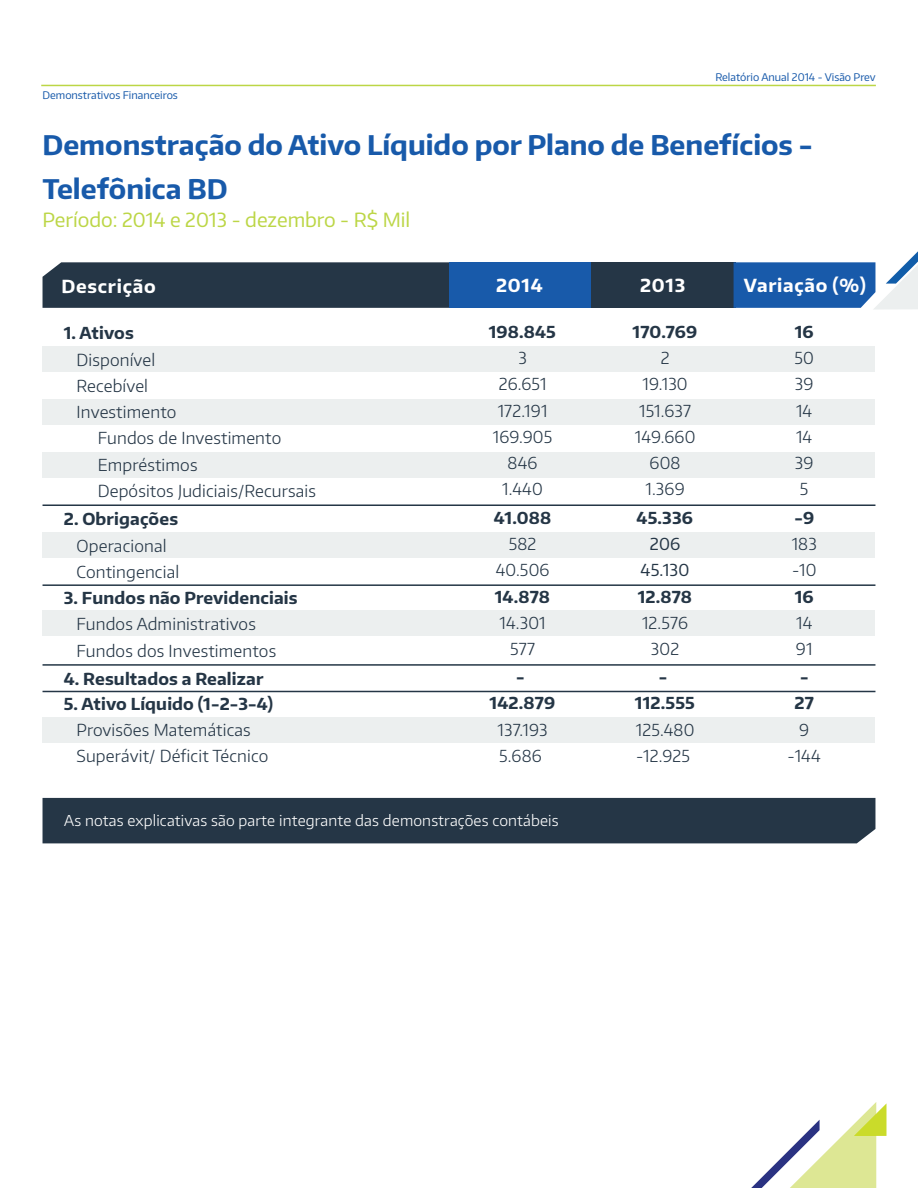
<style>
.page{position:relative;width:918px;height:1188px;background:#fff}
.page>*{position:absolute;margin:0;border:0;box-sizing:border-box;transform-origin:0 0}
.t1{font:700 27px/43.2px "Encode Sans Normal";color:#185aaa}
.t2{font:19.5px "Encode Sans Normal";color:#bcd646}
.t3{font:700 18px "Encode Sans Normal";letter-spacing:.04em;color:#fff}
.t4{font:300 16.5px/26.2px "Encode Sans Normal";letter-spacing:.01em;color:#253646}
.t5{font:700 16.5px "Encode Sans Normal";letter-spacing:.01em;color:#253646}
.t6{font:16.5px/26.2px "Encode Sans Normal";letter-spacing:.01em;color:#253646;text-align:center}
.t7{font:300 15px "Encode Sans Normal";letter-spacing:.01em;color:#fff}
.t8{font:10.5px "Encode Sans Normal";color:#185aaa}
</style>
<div class="page">
<svg style="left:751px;top:1102px;width:135px;height:86px"></svg>
<hr style="left:41px;top:85px;width:835px;height:1px;background:#bcd646">
<div style="left:43px;top:346px;width:832px;height:26px;background:#ecefef"></div>
<div style="left:43px;top:717px;width:832px;height:26px;background:#ecefef"></div>
<div style="left:43px;top:611px;width:832px;height:25px;background:#ecefef"></div>
<div style="left:43px;top:532px;width:832px;height:26px;background:#ecefef"></div>
<div style="left:43px;top:452px;width:832px;height:26px;background:#ecefef"></div>
<div style="left:43px;top:399px;width:832px;height:26px;background:#ecefef"></div>
<div style="left:591px;top:262px;width:145px;height:46px;background:#253646"></div>
<div style="left:43px;top:262px;width:406px;height:46px;background:#253646"></div>
<div style="left:43px;top:798px;width:832px;height:45px;background:#253646"></div>
<div style="left:449px;top:262px;width:142px;height:46px;background:#185aaa"></div>
<hr style="left:43px;top:504px;width:832px;height:2px;background:#253646">
<hr style="left:43px;top:584px;width:832px;height:2px;background:#253646">
<hr style="left:43px;top:664px;width:832px;height:2px;background:#253646">
<hr style="left:43px;top:691px;width:832px;height:1px;background:#253646">
<svg style="left:734px;top:251px;width:184px;height:59px"></svg>
<p class="t8" style="left:43px;top:88px;width:137px">Demonstrativos Financeiros</p>
<p class="t8" style="left:715px;top:70px;width:162px">Relatório Anual 2014 - Visão Prev</p>
<h1 class="t1" style="left:43px;top:123px;width:772px">Demonstração do Ativo Líquido por Plano de Benefícios -<br>Telefônica BD</h1>
<p class="t2" style="left:43px;top:207px;width:369px">Período: 2014 e 2013 - dezembro - R$ Mil</p>
<p class="t3" style="left:62px;top:274px;width:96px">Descrição</p>
<p class="t3" style="left:496px;top:273px;width:48px">2014</p>
<p class="t3" style="left:640px;top:273px;width:47px">2013</p>
<p class="t3" style="left:744px;top:273px;width:124px">Variação (%)</p>
<p class="t5" style="left:64px;top:322px;width:72px">1. Ativos</p>
<p class="t4" style="left:77px;top:346px;width:80px">Disponível</p>
<p class="t4" style="left:77px;top:372px;width:73px">Recebível</p>
<p class="t4" style="left:77px;top:398px;width:101px">Investimento</p>
<p class="t4" style="left:98px;top:425px;width:185px">Fundos de Investimento</p>
<p class="t4" style="left:98px;top:451px;width:101px">Empréstimos</p>
<p class="t4" style="left:98px;top:477px;width:220px">Depósitos Judiciais/Recursais</p>
<p class="t5" style="left:64px;top:508px;width:116px">2. Obrigações</p>
<p class="t4" style="left:77px;top:532px;width:104px">Operacional<br>Contingencial</p>
<p class="t5" style="left:64px;top:587px;width:235px">3. Fundos não Previdenciais</p>
<p class="t4" style="left:77px;top:610px;width:201px">Fundos Administrativos<br>Fundos dos Investimentos</p>
<p class="t5" style="left:64px;top:668px;width:201px">4. Resultados a Realizar</p>
<p class="t5" style="left:64px;top:693px;width:211px">5. Ativo Líquido (1-2-3-4)</p>
<p class="t4" style="left:77px;top:716px;width:193px">Provisões Matemáticas<br>Superávit/ Déficit Técnico</p>
<p class="t5" style="left:489px;top:321px;width:69px">198.845</p>
<p class="t4" style="left:493px;top:344px;width:61px;text-align:center">3<br>26.651<br>172.191<br>169.905<br>846<br>1.440</p>
<p class="t5" style="left:494px;top:507px;width:59px">41.088</p>
<p class="t4" style="left:496px;top:530px;width:55px;text-align:center">582<br>40.506</p>
<p class="t5" style="left:495px;top:586px;width:57px">14.878</p>
<p class="t4" style="left:499px;top:609px;width:48px;text-align:center">14.301<br>577</p>
<p class="t5" style="left:516px;top:666px;width:10px">-</p>
<p class="t5" style="left:490px;top:692px;width:67px">142.879</p>
<p class="t4" style="left:498px;top:716px;width:52px">137.193<br>5.686</p>
<p class="t7" style="left:64px;top:811px;width:496px">As notas explicativas são parte integrante das demonstrações contábeis</p>
<p class="t5" style="left:633px;top:321px;width:66px">170.769</p>
<p class="t4" style="left:635px;top:344px;width:62px;text-align:center">2<br>19.130<br>151.637<br>149.660<br>608<br>1.369</p>
<p class="t5" style="left:637px;top:507px;width:58px">45.336</p>
<p class="t6" style="left:641px;top:530px;width:50px">206<br>45.130</p>
<p class="t5" style="left:638px;top:586px;width:56px">12.878</p>
<p class="t4" style="left:642px;top:609px;width:48px;text-align:center">12.576<br>302</p>
<p class="t5" style="left:659px;top:666px;width:10px">-</p>
<p class="t5" style="left:635px;top:692px;width:61px">112.555</p>
<p class="t4" style="left:636px;top:716px;width:60px">125.480 -12.925</p>
<p class="t5" style="left:795px;top:321px;width:20px">16</p>
<p class="t4" style="left:795px;top:344px;width:21px;text-align:center">50<br>39<br>14<br>14<br>39<br>5</p>
<p class="t5" style="left:794px;top:507px;width:21px">-9</p>
<p class="t4" style="left:792px;top:530px;width:27px">183 -10</p>
<p class="t5" style="left:795px;top:586px;width:20px">16</p>
<p class="t4" style="left:796px;top:609px;width:18px">14<br>91</p>
<p class="t5" style="left:800px;top:666px;width:10px">-</p>
<p class="t5" style="left:795px;top:692px;width:21px">27</p>
<p class="t4" style="left:788px;top:716px;width:35px;text-align:center">9 -144</p>
</div>
